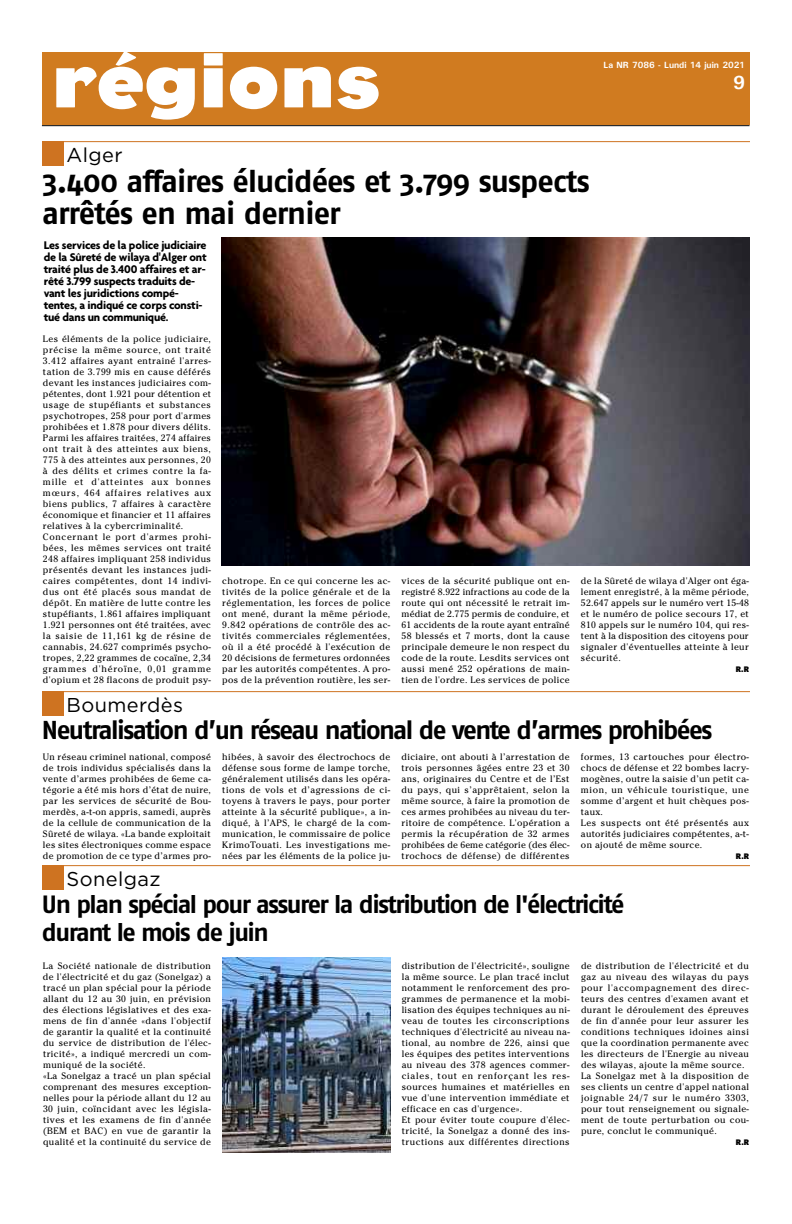
<style>
.page{position:relative;width:792px;height:1224px;background:#fff}
.page>*{position:absolute;margin:0;border:0;box-sizing:border-box;transform-origin:0 0}
.t1{font:700 77.5px "Eagle";color:#fff;scale:1.09 1}
.t2{font:700 30.8px/31.8px "Fago No";letter-spacing:-.03em;color:#000}
.t3{font:700 25.9px "Fago No";letter-spacing:-.065em;color:#000}
.t4{font:700 25px/28px "Fago No";letter-spacing:-.06em;color:#000}
.t5{font:20px "Gotham";letter-spacing:.02em;color:#000}
.t6{font:700 19px "Univers";color:#fff}
.t7{font:700 12px/12px "Agenda";letter-spacing:-.015em;color:#000}
.t8{font:9.2px/11px "Cheltenham";letter-spacing:.04em;color:#000;text-align:justify}
.t9{font:700 9px "Univers";color:#fff}
.t10{font:900 8px "Corpid";color:#000}
</style>
<div class="page">
<div style="left:42px;top:52px;width:707px;height:73px;background:#d07b20"></div>
<hr style="left:42px;top:125px;width:708px;height:1px;background:#000">
<hr style="left:42px;top:691px;width:708px;height:1px;background:#ce7321">
<div style="left:42px;top:691px;width:22px;height:25px;background:#ce7321"></div>
<hr style="left:42px;top:865px;width:708px;height:1px;background:#ce7321">
<div style="left:42px;top:865px;width:22px;height:25px;background:#ce7321"></div>
<hr style="left:42px;top:141px;width:708px;height:1px;background:#ce7321">
<div style="left:42px;top:141px;width:22px;height:25px;background:#ce7321"></div>
<img style="left:222px;top:238px;width:528px;height:328px">
<img style="left:222px;top:958px;width:168px;height:195px">
<p class="t1" style="left:51px;top:35px;width:304px">régions</p>
<p class="t9" style="left:604px;top:59px;width:143px">La NR 7086 - Lundi 14 juin 2021</p>
<p class="t6" style="left:733px;top:71px;width:13px">9</p>
<p class="t5" style="left:66px;top:144px;width:57px">Alger</p>
<p class="t2" style="left:42px;top:168px;width:549px">3.400 affaires élucidées et 3.799 suspects arrêtés en mai dernier</p>
<p class="t7" style="left:44px;top:239px;width:165px">Les services de la police judiciaire de la Sûreté de wilaya d'Alger ont traité plus de 3.400 affaires et ar&shy;rêté 3.799 suspects traduits de&shy;vant les juridictions compé&shy;tentes, a indiqué ce corps consti&shy;tué dans un communiqué.</p>
<p class="t8" style="left:43px;top:333px;width:170px;text-align:left">Les éléments de la police judiciaire, précise la même source, ont traité 3.412 affaires ayant entrainé l'arres&shy;tation de 3.799 mis en cause déférés devant les instances judiciaires com&shy;pétentes, dont 1.921 pour détention et usage de stupéfiants et substances psychotropes, 258 pour port d'armes prohibées et 1.878 pour divers délits.<br>Parmi les affaires traitées, 274 affaires ont trait à des atteintes aux biens, 775 à des atteintes aux personnes, 20 à des délits et crimes contre la fa&shy;mille et d'atteintes aux bonnes mœurs, 464 affaires relatives aux biens publics, 7 affaires à caractère économique et financier et 11 affaires relatives à la cybercriminalité.<br>Concernant le port d'armes prohi&shy;bées, les mêmes services ont traité 248 affaires impliquant 258 individus présentés devant les instances judi&shy;caires compétentes, dont 14 indivi&shy;dus ont été placés sous mandat de dépôt. En matière de lutte contre les stupéfiants, 1.861 affaires impliquant 1.921 personnes ont été traitées, avec la saisie de 11,161 kg de résine de cannabis, 24.627 comprimés psycho&shy;tropes, 2,22 grammes de cocaïne, 2,34 grammes d'héroïne, 0,01 gramme d'opium et 28 flacons de produit psy-</p>
<p class="t5" style="left:66px;top:694px;width:118px">Boumerdès</p>
<p class="t8" style="left:222px;top:575px;width:170px">chotrope. En ce qui concerne les ac&shy;tivités de la police générale et de la réglementation, les forces de police ont mené, durant la même période, 9.842 opérations de contrôle des ac&shy;tivités commerciales réglementées, où il a été procédé à l'exécution de 20 décisions de fermetures ordonnées par les autorités compétentes. A pro&shy;pos de la prévention routière, les ser-</p>
<p class="t8" style="left:402px;top:575px;width:170px">vices de la sécurité publique ont en&shy;registré 8.922 infractions au code de la route qui ont nécessité le retrait im&shy;médiat de 2.775 permis de conduire, et 61 accidents de la route ayant entraîné 58 blessés et 7 morts, dont la cause principale demeure le non respect du code de la route. Lesdits services ont aussi mené 252 opérations de main&shy;tien de l'ordre. Les services de police</p>
<p class="t8" style="left:581px;top:575px;width:170px">de la Sûreté de wilaya d'Alger ont éga&shy;lement enregistré, à la même période, 52.647 appels sur le numéro vert 15-48 et le numéro de police secours 17, et 810 appels sur le numéro 104, qui res&shy;tent à la disposition des citoyens pour signaler d'éventuelles atteinte à leur sécurité.</p>
<p class="t10" style="left:736px;top:666px;width:15px">R.R</p>
<p class="t3" style="left:42px;top:721px;width:672px">Neutralisation d’un réseau national de vente d’armes prohibées</p>
<p class="t8" style="left:43px;top:751px;width:170px">Un réseau criminel national, composé de trois individus spécialisés dans la vente d’armes prohibées de 6eme ca&shy;tégorie a été mis hors d’état de nuire, par les services de sécurité de Bou&shy;merdès, a-t-on appris, samedi, auprès de la cellule de communication de la Sûreté de wilaya. «La bande exploitait les sites électroniques comme espace de promotion de ce type d’armes pro-</p>
<p class="t8" style="left:222px;top:751px;width:170px">hibées, à savoir des électrochocs de défense sous forme de lampe torche, généralement utilisés dans les opéra&shy;tions de vols et d’agressions de ci&shy;toyens à travers le pays, pour porter atteinte à la sécurité publique», a in&shy;diqué, à l’APS, le chargé de la com&shy;munication, le commissaire de police KrimoTouati. Les investigations me&shy;nées par les éléments de la police ju-</p>
<p class="t8" style="left:402px;top:751px;width:170px">diciaire, ont abouti à l’arrestation de trois personnes âgées entre 23 et 30 ans, originaires du Centre et de l’Est du pays, qui s’apprêtaient, selon la même source, à faire la promotion de ces armes prohibées au niveau du ter&shy;ritoire de compétence. L'opération a permis la récupération de 32 armes prohibées de 6eme catégorie (des élec&shy;trochocs de défense) de différentes</p>
<p class="t8" style="left:581px;top:751px;width:169px;text-align:left">formes, 13 cartouches pour électro&shy;chocs de défense et 22 bombes lacry&shy;mogènes, outre la saisie d’un petit ca&shy;mion, un véhicule touristique, une somme d’argent et huit chèques pos&shy;taux.<br>Les suspects ont été présentés aux autorités judiciaires compétentes, a-t&shy;on ajouté de même source.</p>
<p class="t10" style="left:736px;top:853px;width:15px">R.R</p>
<p class="t5" style="left:66px;top:868px;width:96px">Sonelgaz</p>
<p class="t4" style="left:42px;top:893px;width:584px">Un plan spécial pour assurer la distribution de l'électricité durant le mois de juin</p>
<p class="t8" style="left:43px;top:960px;width:170px;text-align:left">La Société nationale de distribution de l'électricité et du gaz (Sonelgaz) a tracé un plan spécial pour la période allant du 12 au 30 juin, en prévision des élections législatives et des exa&shy;mens de fin d'année «dans l'objectif de garantir la qualité et la continuité du service de distribution de l'élec&shy;tricité», a indiqué mercredi un com&shy;muniqué de la société.<br>«La Sonelgaz a tracé un plan spécial comprenant des mesures exception&shy;nelles pour la période allant du 12 au 30 juin, coïncidant avec les législa&shy;tives et les examens de fin d'année (BEM et BAC) en vue de garantir la qualité et la continuité du service de</p>
<p class="t8" style="left:402px;top:960px;width:170px;text-align:left">distribution de l'électricité», souligne la même source. Le plan tracé inclut notamment le renforcement des pro&shy;grammes de permanence et la mobi&shy;lisation des équipes techniques au ni&shy;veau de toutes les circonscriptions techniques d'électricité au niveau na&shy;tional, au nombre de 226, ainsi que les équipes des petites interventions au niveau des 378 agences commer&shy;ciales, tout en renforçant les res&shy;sources humaines et matérielles en vue d'une intervention immédiate et efficace en cas d'urgence».<br>Et pour éviter toute coupure d'élec&shy;tricité, la Sonelgaz a donné des ins&shy;tructions aux différentes directions</p>
<p class="t8" style="left:581px;top:960px;width:170px;text-align:left">de distribution de l'électricité et du gaz au niveau des wilayas du pays pour l'accompagnement des direc&shy;teurs des centres d'examen avant et durant le déroulement des épreuves de fin d'année pour leur assurer les conditions techniques idoines ainsi que la coordination permanente avec les directeurs de l'Energie au niveau des wilayas, ajoute la même source.<br>La Sonelgaz met à la disposition de ses clients un centre d'appel national joignable 24/7 sur le numéro 3303, pour tout renseignement ou signale&shy;ment de toute perturbation ou cou&shy;pure, conclut le communiqué.</p>
<p class="t10" style="left:736px;top:1139px;width:15px">R.R</p>
</div>
